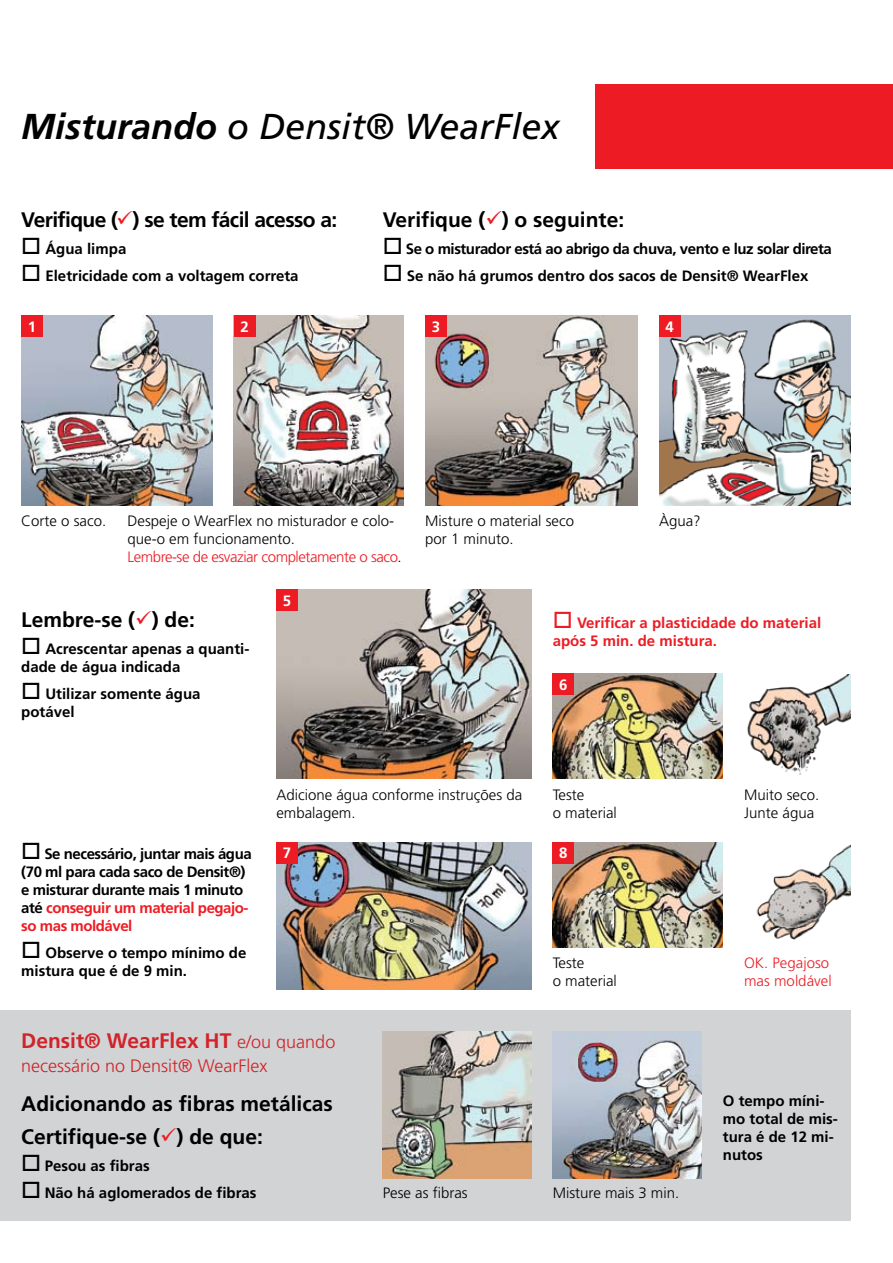
<style>
.page{position:relative;width:893px;height:1263px;background:#fff}
.page>*{position:absolute;margin:0;border:0;box-sizing:border-box;transform-origin:0 0}
.t1{font:italic 36px "Frutiger";color:#000}
.t2{font:700 21px/33.2px "Frutiger";color:#000}
.t3{font:700 21px "Frutiger";letter-spacing:-.03em;color:#000}
.t4{font:700 21px "Frutiger";color:#d2232a}
.t5{font:300 18px "Frutiger";color:#d2232a}
.t6{font:700 15px/18px "Frutiger";color:#000}
.t7{font:300 15px/18px "Frutiger";color:#000}
.t8{font:700 15px/18px "Frutiger";letter-spacing:-.03em;color:#000}
.t9{font:700 15px/18px "Frutiger";color:#ed1c24}
.t10{font:300 15px/18px "Frutiger";color:#ed1c24}
.t11{font:700 15px "Frutiger";color:#fff}
.s1{font-weight:700}
.s2{color:#ed1c24}
.s3{font-weight:300;font-size:18px}
</style>
<div class="page">
<div style="left:0;top:1010px;width:850px;height:211px;background:#d1d3d4"></div>
<img style="left:659px;top:316px;width:191px;height:189px">
<img style="left:425px;top:316px;width:213px;height:189px">
<img style="left:276px;top:842px;width:255px;height:147px">
<img style="left:21px;top:316px;width:192px;height:189px">
<img style="left:234px;top:316px;width:170px;height:189px">
<img style="left:276px;top:589px;width:255px;height:190px">
<img style="left:553px;top:674px;width:170px;height:105px">
<img style="left:383px;top:1031px;width:148px;height:148px">
<img style="left:553px;top:1031px;width:149px;height:148px">
<img style="left:553px;top:842px;width:170px;height:105px">
<img style="left:747px;top:675px;width:103px;height:100px">
<img style="left:756px;top:845px;width:94px;height:95px">
<div style="left:595px;top:84px;width:298px;height:84px;background:#ed1c24"></div>
<div style="left:21px;top:316px;width:22px;height:21px;background:#ed1c24"></div>
<div style="left:234px;top:316px;width:21px;height:21px;background:#ed1c24"></div>
<div style="left:425px;top:316px;width:21px;height:21px;background:#ed1c24"></div>
<div style="left:659px;top:316px;width:21px;height:21px;background:#ed1c24"></div>
<div style="left:276px;top:589px;width:22px;height:21px;background:#ed1c24"></div>
<div style="left:553px;top:674px;width:21px;height:21px;background:#ed1c24"></div>
<div style="left:276px;top:842px;width:22px;height:21px;background:#ed1c24"></div>
<div style="left:553px;top:842px;width:21px;height:21px;background:#ed1c24"></div>
<h1 class="t1" style="left:21px;top:106px;width:540px"><span class="s1">Misturando</span> o Densit® WearFlex</h1>
<h2 class="t3" style="left:21px;top:207px;width:318px">Verifique (<span class="s2">✓</span>) se tem fácil acesso a:</h2>
<p class="t6" style="left:21px;top:239px;width:107px">□ Água limpa</p>
<p class="t6" style="left:21px;top:266px;width:279px">□ Eletricidade com a voltagem correta</p>
<h2 class="t2" style="left:383px;top:203px;width:243px">Verifique (<span class="s2">✓</span>) o seguinte:</h2>
<p class="t8" style="left:383px;top:239px;width:451px">□ Se o misturador está ao abrigo da chuva, vento e luz solar direta</p>
<p class="t6" style="left:383px;top:266px;width:427px">□ Se não há grumos dentro dos sacos de Densit® WearFlex</p>
<p class="t11" style="left:28px;top:318px;width:10px">1</p>
<p class="t11" style="left:240px;top:318px;width:10px">2</p>
<p class="t11" style="left:432px;top:318px;width:10px">3</p>
<p class="t11" style="left:666px;top:318px;width:10px">4</p>
<p class="t7" style="left:21px;top:512px;width:87px">Corte o saco.</p>
<p class="t7" style="left:128px;top:512px;width:276px">Despeje o WearFlex no misturador e colo&shy;que-o em funcionamento.<br><span class="s2">Lembre-se de esvaziar completamente o saco</span>.</p>
<p class="t7" style="left:425px;top:512px;width:150px">Misture o material seco por 1 minuto.</p>
<p class="t7" style="left:659px;top:512px;width:43px">Àgua?</p>
<h2 class="t2" style="left:21px;top:603px;width:175px">Lembre-se (<span class="s2">✓</span>) de:</h2>
<p class="t6" style="left:21px;top:639px;width:230px">□ Acrescentar apenas a quanti&shy;dade de água indicada</p>
<p class="t6" style="left:21px;top:684px;width:181px">□ Utilizar somente água potável</p>
<p class="t11" style="left:283px;top:592px;width:10px">5</p>
<p class="t9" style="left:553px;top:613px;width:270px">□ Verificar a plasticidade do material após 5 min. de mistura.</p>
<p class="t11" style="left:559px;top:676px;width:10px">6</p>
<p class="t8" style="left:21px;top:845px;width:232px">□ Se necessário, juntar mais água (70 ml para cada saco de Densit®) e misturar durante mais 1 minuto até <span class="s2">conseguir um material pegajo&shy;so mas moldável</span></p>
<p class="t6" style="left:21px;top:944px;width:227px">□ Observe o tempo mínimo de mistura que é de 9 min.</p>
<p class="t7" style="left:276px;top:785px;width:247px">Adicione água conforme instruções da embalagem.</p>
<p class="t7" style="left:553px;top:785px;width:66px">Teste<br>o material</p>
<p class="t11" style="left:283px;top:844px;width:10px">7</p>
<p class="t11" style="left:559px;top:844px;width:10px">8</p>
<p class="t7" style="left:553px;top:954px;width:66px">Teste<br>o material</p>
<p class="t7" style="left:744px;top:785px;width:77px">Muito seco.<br>Junte água</p>
<p class="t10" style="left:744px;top:954px;width:89px">OK. Pegajoso mas moldável</p>
<h2 class="t4" style="left:21px;top:1028px;width:316px">Densit® WearFlex HT <span class="s3">e/ou quando</span></h2>
<p class="t5" style="left:21px;top:1056px;width:248px">necessário no Densit® WearFlex</p>
<h2 class="t2" style="left:21px;top:1087px;width:313px">Adicionando as fibras metálicas<br>Certifique-se (<span class="s2">✓</span>) de que:</h2>
<p class="t6" style="left:21px;top:1157px;width:130px">□ Pesou as fibras</p>
<p class="t6" style="left:21px;top:1184px;width:237px">□ Não há aglomerados de fibras</p>
<p class="t7" style="left:383px;top:1184px;width:87px">Pese as fibras</p>
<p class="t7" style="left:553px;top:1184px;width:128px">Misture mais 3 min.</p>
<p class="t6" style="left:723px;top:1092px;width:117px">O tempo míni&shy;mo total de mis&shy;tura é de 12 mi&shy;nutos</p>
</div>
